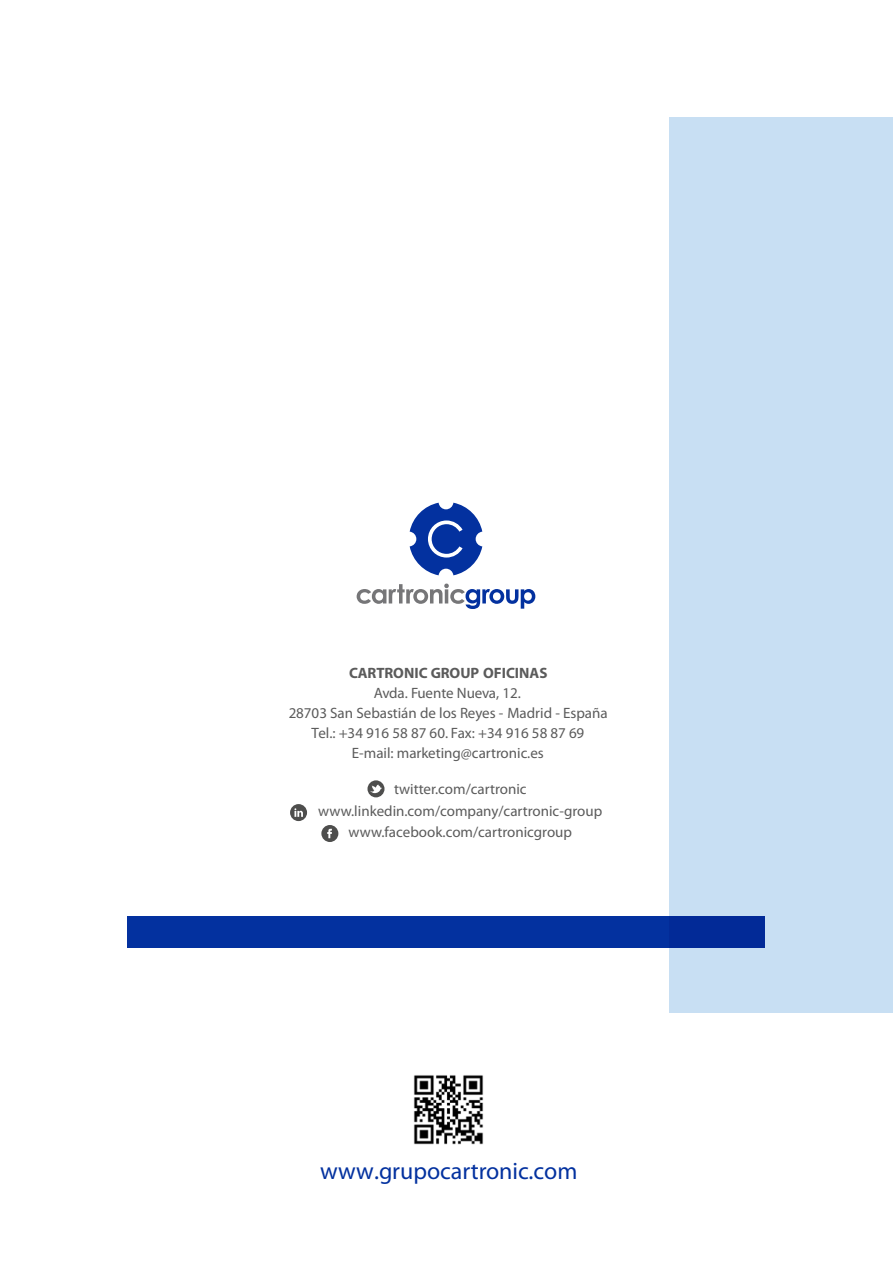
<style>
.page{position:relative;width:893px;height:1263px;background:#fff}
.page>*{position:absolute;margin:0;border:0;box-sizing:border-box;transform-origin:0 0}
.t1{font:24px "Myriad Pro";color:#03319f}
.t2{font:15px/19.8px "Myriad Pro";color:#5b5b5b;text-align:center}
.t3{font:700 15px "Myriad Pro";color:#5b5b5b}
</style>
<div class="page">
<img style="left:413px;top:1075px;width:71px;height:70px">
<svg style="left:290px;top:804px;width:17px;height:17px"></svg>
<svg style="left:321px;top:825px;width:17px;height:17px"></svg>
<svg style="left:367px;top:780px;width:17px;height:17px"></svg>
<div style="left:670px;top:117px;width:223px;height:895px;background:#c8dff3"></div>
<div style="left:128px;top:916px;width:637px;height:32px;background:#03319f"></div>
<svg style="left:357px;top:583px;width:178px;height:26px"></svg>
<svg style="left:410px;top:503px;width:72px;height:72px"></svg>
<p class="t3" style="left:349px;top:667px;width:200px">CARTRONIC GROUP OFICINAS</p>
<p class="t2" style="left:289px;top:684px;width:321px">Avda. Fuente Nueva, 12.<br>28703 San Sebastián de los Reyes - Madrid - España Tel.: +34 916 58 87 60. Fax: +34 916 58 87 69<br>E-mail: marketing@cartronic.es</p>
<p class="t2" style="left:318px;top:779px;width:286px;line-height:21.6px">twitter.com/cartronic www.linkedin.com/company/cartronic-group www.facebook.com/cartronicgroup</p>
<h1 class="t1" style="left:320px;top:1161px;width:259px">www.grupocartronic.com</h1>
</div>
